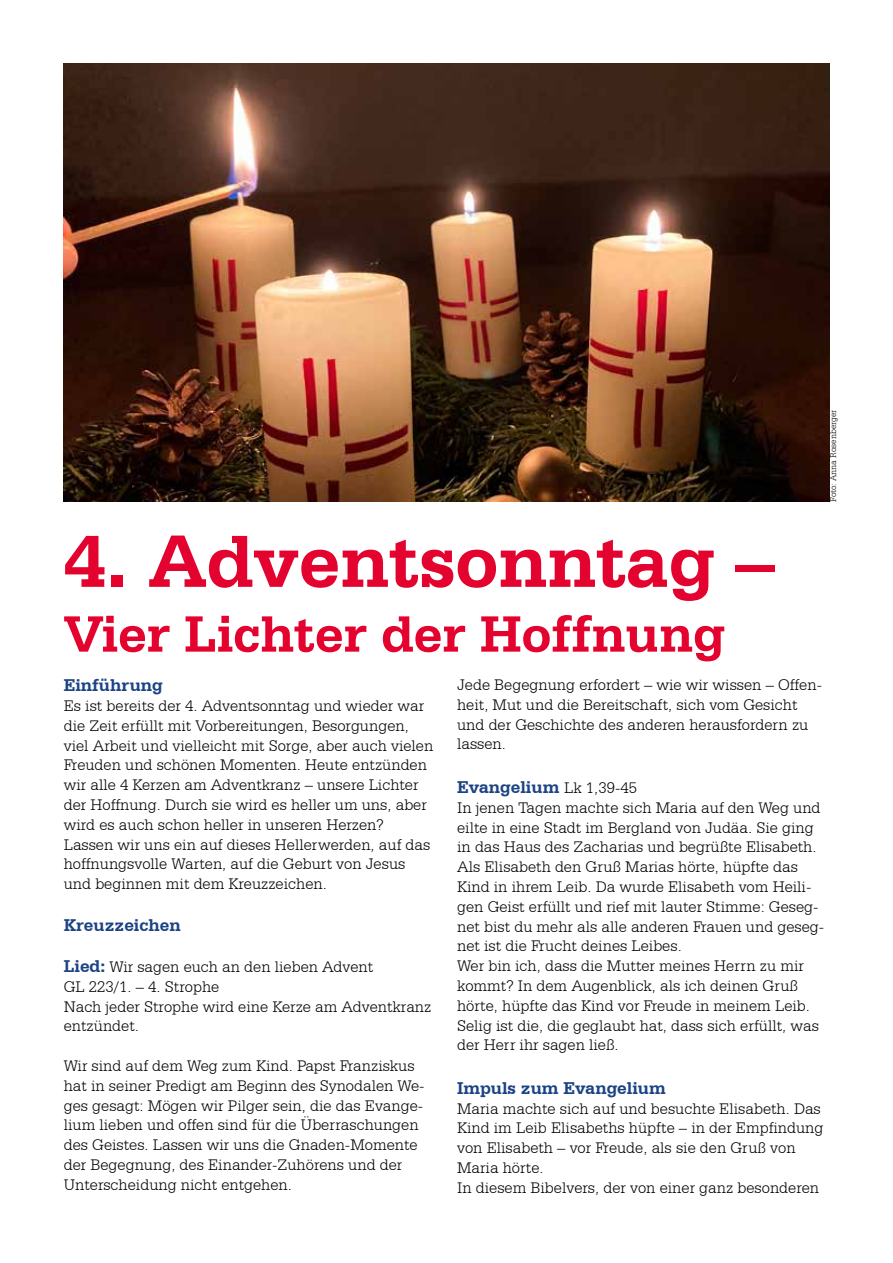
<style>
.page{position:relative;width:893px;height:1263px;background:#fff}
.page>*{position:absolute;margin:0;border:0;box-sizing:border-box;transform-origin:0 0}
.t1{font:700 78px "Serifa BT";color:#e4032e}
.t2{font:700 54px "Serifa BT";color:#e4032e}
.t3{font:700 18px "Serifa BT";color:#1c4384}
.t4{font:300 16.5px/19.8px "Serifa BT";color:#000}
.t5{font:300 9px "Serifa BT";color:#000}
.s1{font-weight:700;font-size:18px;color:#1c4384}
.s2{font-weight:300;font-size:16.5px;color:#000}
</style>
<div class="page">
<img style="left:64px;top:64px;width:765px;height:438px">
<p class="t5" style="left:828px;top:502px;width:94px;rotate:-90deg">Foto: Anna Rosenberger</p>
<h1 class="t1" style="left:64px;top:513px;width:713px">4. Adventsonntag –</h1>
<h2 class="t2" style="left:64px;top:600px;width:663px">Vier Lichter der Hoffnung</h2>
<p class="t3" style="left:64px;top:674px;width:101px">Einführung</p>
<p class="t4" style="left:64px;top:695px;width:371px">Es ist bereits der 4. Adventsonntag und wieder war die Zeit erfüllt mit Vorbereitungen, Besorgungen, viel Arbeit und vielleicht mit Sorge, aber auch vielen Freuden und schönen Momenten. Heute entzünden wir alle 4 Kerzen am Adventkranz – unsere Lichter der Hoffnung. Durch sie wird es heller um uns, aber wird es auch schon heller in unseren Herzen?<br>Lassen wir uns ein auf dieses Hellerwerden, auf das hoffnungsvolle Warten, auf die Geburt von Jesus und beginnen mit dem Kreuzzeichen.</p>
<p class="t3" style="left:64px;top:913px;width:118px">Kreuzzeichen</p>
<p class="t4" style="left:64px;top:956px;width:369px"><span class="s1">Lied:</span> Wir sagen euch an den lieben Advent<br>GL 223/1. – 4. Strophe<br>Nach jeder Strophe wird eine Kerze am Adventkranz entzündet.</p>
<p class="t4" style="left:64px;top:1055px;width:362px">Wir sind auf dem Weg zum Kind. Papst Franziskus hat in seiner Predigt am Beginn des Synodalen We&shy;ges gesagt: Mögen wir Pilger sein, die das Evange&shy;lium lieben und offen sind für die Überraschungen des Geistes. Lassen wir uns die Gnaden-Momente der Begegnung, des Einander-Zuhörens und der Unterscheidung nicht entgehen.</p>
<p class="t4" style="left:457px;top:674px;width:366px">Jede Begegnung erfordert – wie wir wissen – Offen&shy;heit, Mut und die Bereitschaft, sich vom Gesicht und der Geschichte des anderen herausfordern zu lassen.</p>
<p class="t3" style="left:457px;top:776px;width:181px">Evangelium <span class="s2">Lk 1,39-45</span></p>
<p class="t4" style="left:457px;top:797px;width:369px">In jenen Tagen machte sich Maria auf den Weg und eilte in eine Stadt im Bergland von Judäa. Sie ging in das Haus des Zacharias und begrüßte Elisabeth.<br>Als Elisabeth den Gruß Marias hörte, hüpfte das Kind in ihrem Leib. Da wurde Elisabeth vom Heili&shy;gen Geist erfüllt und rief mit lauter Stimme: Geseg&shy;net bist du mehr als alle anderen Frauen und geseg&shy;net ist die Frucht deines Leibes.<br>Wer bin ich, dass die Mutter meines Herrn zu mir kommt? In dem Augenblick, als ich deinen Gruß hörte, hüpfte das Kind vor Freude in meinem Leib.<br>Selig ist die, die geglaubt hat, dass sich erfüllt, was der Herr ihr sagen ließ.</p>
<p class="t3" style="left:457px;top:1077px;width:210px">Impuls zum Evangelium</p>
<p class="t4" style="left:457px;top:1098px;width:368px">Maria machte sich auf und besuchte Elisabeth. Das Kind im Leib Elisabeths hüpfte – in der Empfindung von Elisabeth – vor Freude, als sie den Gruß von Maria hörte.<br>In diesem Bibelvers, der von einer ganz besonderen</p>
</div>
